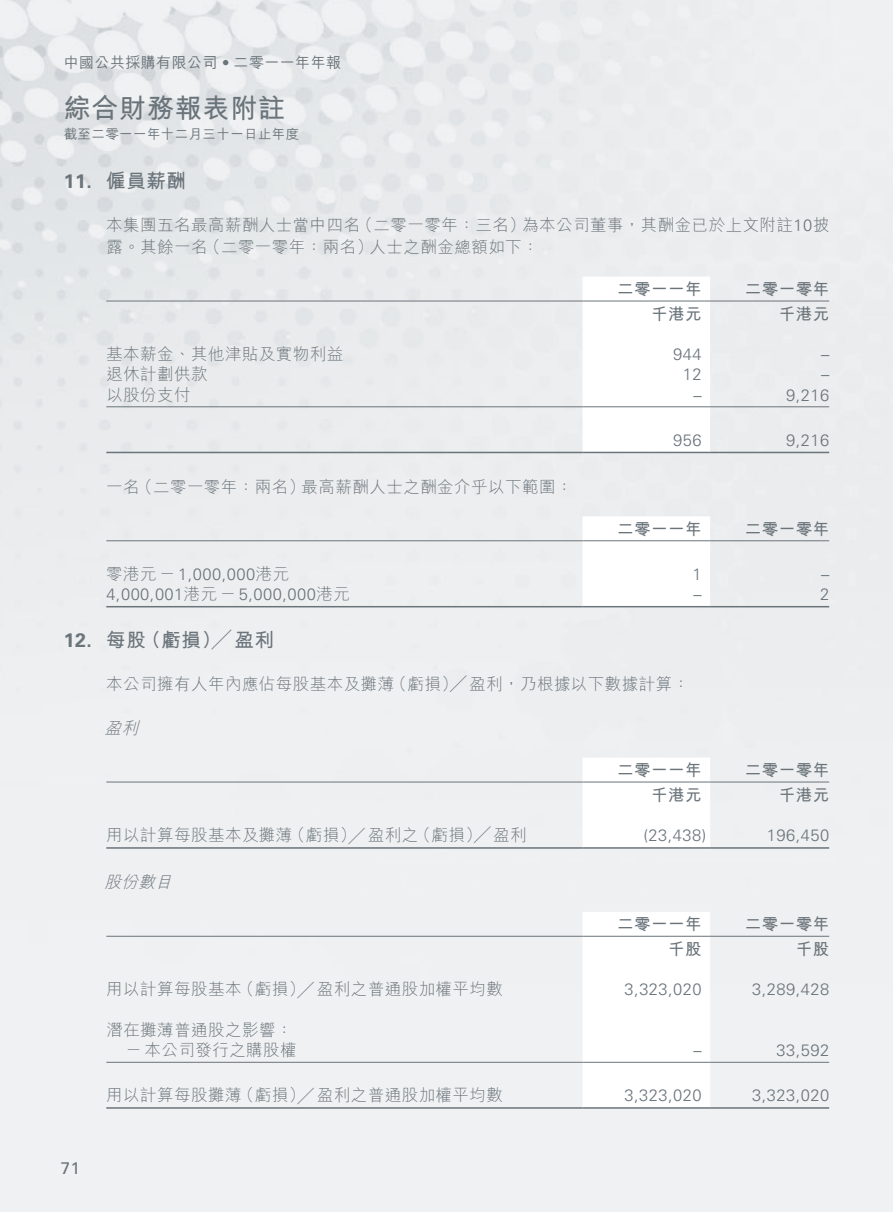
<style>
.page{position:relative;width:893px;height:1212px;background:#eeeff0}
.page>*{position:absolute;margin:0;border:0;box-sizing:border-box;transform-origin:0 0}
.t1{font:700 27px "M Hei HK";letter-spacing:.03em;color:#6a747b}
.t2{font:700 19.5px "M Hei HK";letter-spacing:.03em;color:#6a747b}
.t3{font:700 19.5px "Univers LT Std";color:#6a747b}
.t4{font:16.8px "Univers LT Std";color:#6a747b}
.t5{font:300 16.5px "M Hei HK";letter-spacing:.03em;color:#6a747b}
.t6{font:300 16.5px "Univers LT Std";letter-spacing:.03em;color:#6a747b}
.t7{font:700 16.5px "M Hei HK";letter-spacing:.03em;color:#6a747b}
.t8{font:italic 300 16.5px "M Hei HK";color:#6a747b}
.t9{font:500 15px "M Hei HK";letter-spacing:.03em;color:#6a747b}
.t10{font:500 13.5px "M Hei HK";letter-spacing:.03em;color:#6a747b}
.s1{font-family:"Univers LT Std";font-weight:400}
.s2{font-family:"Univers LT Std"}
.s3{font-family:"M Hei HK"}
.s4{font-family:"DF Kai Shu SB Estd BF";font-weight:400}
</style>
<div class="page">
<div style="left:583px;top:277px;width:127px;height:175px;background:#fff"></div>
<hr style="left:106px;top:301px;width:477px;height:1px;background:#6a747b">
<hr style="left:583px;top:301px;width:127px;height:1px;background:#6a747b">
<hr style="left:710px;top:301px;width:119px;height:1px;background:#6a747b">
<hr style="left:106px;top:406px;width:477px;height:1px;background:#6a747b">
<hr style="left:583px;top:406px;width:127px;height:1px;background:#6a747b">
<hr style="left:710px;top:406px;width:119px;height:1px;background:#6a747b">
<hr style="left:106px;top:452px;width:477px;height:1px;background:#6a747b">
<hr style="left:583px;top:452px;width:127px;height:1px;background:#6a747b">
<hr style="left:710px;top:452px;width:119px;height:1px;background:#6a747b">
<div style="left:583px;top:517px;width:127px;height:89px;background:#fff"></div>
<hr style="left:106px;top:540px;width:477px;height:1px;background:#6a747b">
<hr style="left:583px;top:540px;width:127px;height:1px;background:#6a747b">
<hr style="left:710px;top:540px;width:119px;height:1px;background:#6a747b">
<hr style="left:106px;top:606px;width:477px;height:1px;background:#6a747b">
<hr style="left:583px;top:606px;width:127px;height:1px;background:#6a747b">
<hr style="left:710px;top:606px;width:119px;height:1px;background:#6a747b">
<div style="left:583px;top:758px;width:127px;height:89px;background:#fff"></div>
<hr style="left:106px;top:782px;width:477px;height:1px;background:#6a747b">
<hr style="left:583px;top:782px;width:127px;height:1px;background:#6a747b">
<hr style="left:710px;top:782px;width:119px;height:1px;background:#6a747b">
<hr style="left:106px;top:847px;width:477px;height:2px;background:#6a747b">
<hr style="left:583px;top:847px;width:127px;height:2px;background:#6a747b">
<hr style="left:710px;top:847px;width:119px;height:2px;background:#6a747b">
<div style="left:583px;top:912px;width:127px;height:195px;background:#fff"></div>
<hr style="left:106px;top:936px;width:477px;height:1px;background:#6a747b">
<hr style="left:583px;top:936px;width:127px;height:1px;background:#6a747b">
<hr style="left:710px;top:936px;width:119px;height:1px;background:#6a747b">
<hr style="left:106px;top:1062px;width:477px;height:1px;background:#6a747b">
<hr style="left:583px;top:1062px;width:127px;height:1px;background:#6a747b">
<hr style="left:710px;top:1062px;width:119px;height:1px;background:#6a747b">
<hr style="left:106px;top:1107px;width:477px;height:2px;background:#6a747b">
<hr style="left:583px;top:1107px;width:127px;height:2px;background:#6a747b">
<hr style="left:710px;top:1107px;width:119px;height:2px;background:#6a747b">
<p class="t9" style="left:64px;top:52px;width:279px">中國公共採購有限公司 <span class="s1">•</span> 二零一一年年報</p>
<h1 class="t1" style="left:64px;top:88px;width:223px">綜合財務報表附註</h1>
<p class="t10" style="left:64px;top:125px;width:237px">截至二零一一年十二月三十一日止年度</p>
<p class="t2" style="left:106px;top:166px;width:81px">僱員薪酬</p>
<p class="t3" style="left:64px;top:169px;width:30px">11.</p>
<p class="t5" style="left:106px;top:213px;width:255px">本集團五名最高薪酬人士當中四名</p>
<p class="t5" style="left:357px;top:213px;width:171px">（二零一零年：三名）</p>
<p class="t5" style="left:522px;top:213px;width:309px">為本公司董事，其酬金已於上文附註<span class="s2">10</span>披</p>
<p class="t3" style="left:64px;top:628px;width:30px">12.</p>
<p class="t5" style="left:106px;top:235px;width:103px">露。其餘一名</p>
<p class="t5" style="left:204px;top:235px;width:171px">（二零一零年：兩名）</p>
<p class="t5" style="left:370px;top:235px;width:171px">人士之酬金總額如下：</p>
<p class="t5" style="left:106px;top:342px;width:239px">基本薪金、其他津貼及實物利益</p>
<p class="t5" style="left:106px;top:363px;width:103px">退休計劃供款</p>
<p class="t5" style="left:106px;top:383px;width:86px">以股份支付</p>
<p class="t5" style="left:106px;top:475px;width:35px">一名</p>
<p class="t5" style="left:302px;top:475px;width:272px">最高薪酬人士之酬金介乎以下範圍：</p>
<p class="t5" style="left:136px;top:475px;width:171px">（二零一零年：兩名）</p>
<p class="t6" style="left:106px;top:564px;width:184px"><span class="s3">零港元－</span>1,000,000<span class="s3">港元</span></p>
<p class="t6" style="left:106px;top:584px;width:245px">4,000,001<span class="s3">港元－</span>5,000,000<span class="s3">港元</span></p>
<p class="t2" style="left:142px;top:625px;width:134px">（虧損）╱盈利</p>
<p class="t2" style="left:106px;top:625px;width:41px">每股</p>
<p class="t7" style="left:617px;top:277px;width:86px">二零一一年</p>
<p class="t7" style="left:651px;top:301px;width:52px">千港元</p>
<p class="t6" style="left:673px;top:344px;width:30px">944</p>
<p class="t6" style="left:683px;top:364px;width:20px">12</p>
<p class="t6" style="left:693px;top:385px;width:10px">–</p>
<p class="t6" style="left:673px;top:430px;width:30px">956</p>
<p class="t7" style="left:617px;top:516px;width:86px">二零一一年</p>
<p class="t6" style="left:692px;top:564px;width:11px">1</p>
<p class="t6" style="left:693px;top:584px;width:10px">–</p>
<p class="t5" style="left:391px;top:673px;width:300px">（虧損）╱盈利，乃根據以下數據計算：</p>
<p class="t5" style="left:106px;top:673px;width:289px">本公司擁有人年內應佔每股基本及攤薄</p>
<p class="t8" style="left:105px;top:716px;width:41px">盈利</p>
<p class="t7" style="left:617px;top:758px;width:86px">二零一一年</p>
<p class="t7" style="left:651px;top:782px;width:52px">千港元</p>
<p class="t5" style="left:415px;top:823px;width:114px">（虧損）╱盈利</p>
<p class="t5" style="left:289px;top:823px;width:131px">（虧損）<span class="s4">╱</span> 盈利之</p>
<p class="t5" style="left:106px;top:823px;width:188px">用以計算每股基本及攤薄</p>
<p class="t8" style="left:105px;top:870px;width:75px">股份數目</p>
<p class="t6" style="left:643px;top:825px;width:64px">)23,438(</p>
<p class="t7" style="left:617px;top:912px;width:86px">二零一一年</p>
<p class="t7" style="left:668px;top:937px;width:35px">千股</p>
<p class="t5" style="left:238px;top:978px;width:267px">（虧損）<span class="s4">╱</span> 盈利之普通股加權平均數</p>
<p class="t5" style="left:106px;top:978px;width:137px">用以計算每股基本</p>
<p class="t5" style="left:106px;top:1018px;width:188px">潛在攤薄普通股之影響：</p>
<p class="t6" style="left:625px;top:979px;width:79px">3,323,020</p>
<p class="t5" style="left:125px;top:1038px;width:173px">－本公司發行之購股權</p>
<p class="t6" style="left:694px;top:1040px;width:10px">–</p>
<p class="t5" style="left:238px;top:1083px;width:267px">（虧損）<span class="s4">╱</span> 盈利之普通股加權平均數</p>
<p class="t5" style="left:106px;top:1083px;width:137px">用以計算每股攤薄</p>
<p class="t6" style="left:625px;top:1085px;width:79px">3,323,020</p>
<p class="t4" style="left:61px;top:1157px;width:21px">71</p>
<p class="t7" style="left:745px;top:277px;width:86px">二零一零年</p>
<p class="t7" style="left:779px;top:301px;width:52px">千港元</p>
<p class="t6" style="left:821px;top:344px;width:10px">–</p>
<p class="t6" style="left:821px;top:364px;width:10px">–</p>
<p class="t6" style="left:786px;top:385px;width:45px">9,216</p>
<p class="t6" style="left:786px;top:430px;width:45px">9,216</p>
<p class="t7" style="left:745px;top:516px;width:86px">二零一零年</p>
<p class="t6" style="left:821px;top:564px;width:10px">–</p>
<p class="t6" style="left:820px;top:584px;width:11px">2</p>
<p class="t7" style="left:745px;top:758px;width:86px">二零一零年</p>
<p class="t7" style="left:779px;top:782px;width:52px">千港元</p>
<p class="t6" style="left:767px;top:825px;width:64px">196,450</p>
<p class="t7" style="left:745px;top:912px;width:86px">二零一零年</p>
<p class="t7" style="left:796px;top:937px;width:35px">千股</p>
<p class="t6" style="left:752px;top:979px;width:79px">3,289,428</p>
<p class="t6" style="left:777px;top:1040px;width:54px">33,592</p>
<p class="t6" style="left:752px;top:1085px;width:79px">3,323,020</p>
</div>
